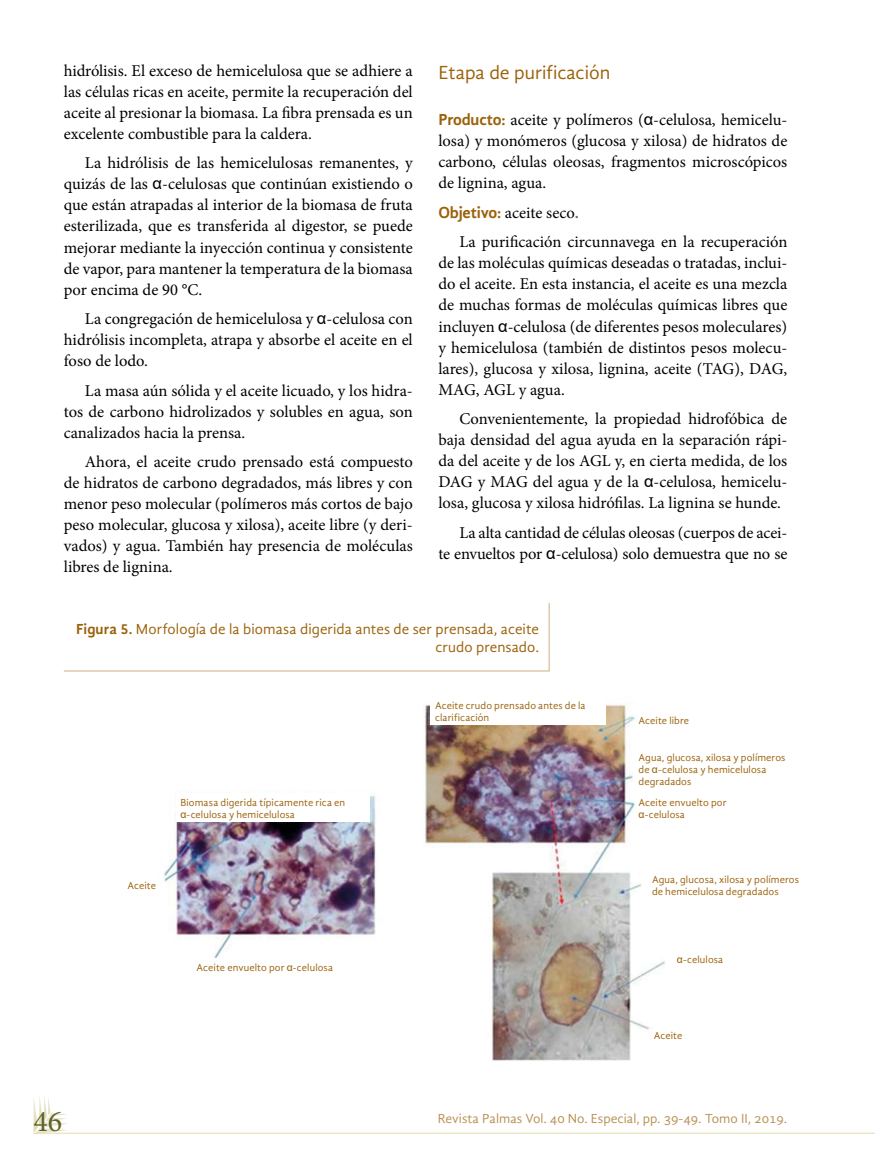
<style>
.page{position:relative;width:881px;height:1166px;background:#fff}
.page>*{position:absolute;margin:0;border:0;box-sizing:border-box;transform-origin:0 0}
.t1{font:30px "Minion Pro";color:#5b6524}
.t2{font:19.5px "Gandhi Sans";color:#9b620b}
.t3{font:16.5px/21px "Minion Pro";color:#000;text-align:justify}
.t4{font:15px/18px "Gandhi Sans";letter-spacing:.005em;color:#9b620b;text-align:right}
.t5{font:13.5px "Gandhi Sans";color:#b99154}
.t6{font:10.5px/12px "Gandhi Sans";letter-spacing:.01em;color:#9b620b}
.s1{font-family:"Arial"}
.s2{font-family:"Gandhi Sans";font-weight:700;color:#9b620b}
.s3{font-family:"Gandhi Sans";font-weight:700;color:#706f6f}
.s4{font-weight:700}
</style>
<div class="page">
<svg style="left:33px;top:1097px;width:35px;height:36px"></svg>
<hr style="left:34px;top:1132px;width:840px;height:1px;background:#e4dcaa">
<img style="left:164px;top:704px;width:501px;height:357px">
<svg style="left:64px;top:603px;width:485px;height:68px"></svg>
<div style="left:196px;top:962px;width:137px;height:8px;background:#fff"></div>
<div style="left:638px;top:715px;width:50px;height:8px;background:#fff"></div>
<div style="left:638px;top:752px;width:149px;height:32px;background:#fff"></div>
<div style="left:638px;top:797px;width:125px;height:20px;background:#fff"></div>
<div style="left:651px;top:868px;width:148px;height:32px;background:#fff"></div>
<div style="left:653px;top:1030px;width:29px;height:8px;background:#fff"></div>
<div style="left:176px;top:793px;width:193px;height:29px;background:#fff"></div>
<div style="left:430px;top:696px;width:175px;height:29px;background:#fff"></div>
<p class="t3" style="left:64px;top:60px;width:350px">hidrólisis. El exceso de hemicelulosa que se adhiere a las células ricas en aceite, permite la recuperación del aceite al presionar la biomasa. La fibra prensada es un excelente combustible para la caldera.</p>
<p class="t3" style="left:64px;top:153px;width:350px;text-indent:21px">La hidrólisis de las hemicelulosas remanentes, y quizás de las <span class="s1">α</span>-celulosas que continúan existiendo o que están atrapadas al interior de la biomasa de fruta esterilizada, que es transferida al digestor, se puede mejorar mediante la inyección continua y consistente de vapor, para mantener la temperatura de la biomasa por encima de 90 °C.</p>
<p class="t3" style="left:64px;top:308px;width:350px;text-indent:21px">La congregación de hemicelulosa y <span class="s1">α</span>-celulosa con hidrólisis incompleta, atrapa y absorbe el aceite en el foso de lodo.</p>
<p class="t3" style="left:64px;top:380px;width:350px;text-indent:21px">La masa aún sólida y el aceite licuado, y los hidra&shy;tos de carbono hidrolizados y solubles en agua, son canalizados hacia la prensa.</p>
<p class="t3" style="left:64px;top:451px;width:350px;text-indent:21px">Ahora, el aceite crudo prensado está compuesto de hidratos de carbono degradados, más libres y con menor peso molecular (polímeros más cortos de bajo peso molecular, glucosa y xilosa), aceite libre (y deri&shy;vados) y agua. También hay presencia de moléculas libres de lignina.</p>
<p class="t2" style="left:438px;top:61px;width:173px">Etapa de purificación</p>
<p class="t3" style="left:438px;top:110px;width:350px"><span class="s2">Producto:</span> aceite y polímeros (<span class="s1">α</span>-celulosa, hemicelu&shy;losa) y monómeros (glucosa y xilosa) de hidratos de carbono, células oleosas, fragmentos microscópicos de lignina, agua.</p>
<p class="t3" style="left:459px;top:198px;width:329px;line-height:29.5px;text-indent:-21px"><span class="s2">Objetivo:</span> aceite seco<span class="s3">.<br></span>La purificación circunnavega en la recuperación</p>
<p class="t3" style="left:438px;top:253px;width:350px">de las moléculas químicas deseadas o tratadas, inclui&shy;do el aceite. En esta instancia, el aceite es una mezcla de muchas formas de moléculas químicas libres que incluyen <span class="s1">α</span>-celulosa (de diferentes pesos moleculares) y hemicelulosa (también de distintos pesos molecu&shy;lares), glucosa y xilosa, lignina, aceite (TAG), DAG, MAG, AGL y agua.</p>
<p class="t3" style="left:438px;top:408px;width:350px;text-indent:21px">Convenientemente, la propiedad hidrofóbica de baja densidad del agua ayuda en la separación rápi&shy;da del aceite y de los AGL y, en cierta medida, de los DAG y MAG del agua y de la <span class="s1">α</span>-celulosa, hemicelu&shy;losa, glucosa y xilosa hidrófilas. La lignina se hunde.</p>
<p class="t3" style="left:438px;top:522px;width:350px;text-align:right">La alta cantidad de células oleosas (cuerpos de acei-<br>te envueltos por <span class="s1">α</span>-celulosa) solo demuestra que no se</p>
<p class="t4" style="left:76px;top:619px;width:464px"><span class="s4">Figura 5.</span> Morfología de la biomasa digerida antes de ser prensada, aceite crudo prensado.</p>
<p class="t6" style="left:127px;top:879px;width:30px">Aceite</p>
<p class="t6" style="left:180px;top:796px;width:166px">Biomasa digerida típicamente rica en <span class="s1">α</span>-celulosa y hemicelulosa</p>
<p class="t6" style="left:196px;top:960px;width:138px">Aceite envuelto por <span class="s1">α</span>-celulosa</p>
<p class="t6" style="left:435px;top:699px;width:152px">Aceite crudo prensado antes de la clarificación</p>
<p class="t6" style="left:638px;top:714px;width:52px">Aceite libre</p>
<p class="t6" style="left:638px;top:750px;width:148px">Agua, glucosa, xilosa y polímeros de <span class="s1">α</span>-celulosa y hemicelulosa degradados</p>
<p class="t6" style="left:638px;top:795px;width:89px">Aceite envuelto por <span class="s1">α</span>-celulosa</p>
<p class="t6" style="left:651px;top:873px;width:148px">Agua, glucosa, xilosa y polímeros de hemicelulosa degradados</p>
<p class="t6" style="left:676px;top:952px;width:48px"><span class="s1">α</span>-celulosa</p>
<p class="t6" style="left:653px;top:1029px;width:30px">Aceite</p>
<h1 class="t1" style="left:33px;top:1100px;width:30px">46</h1>
<p class="t5" style="left:437px;top:1110px;width:351px">Revista Palmas Vol. 40 No. Especial, pp. 39-49. Tomo II, 2019.</p>
</div>
